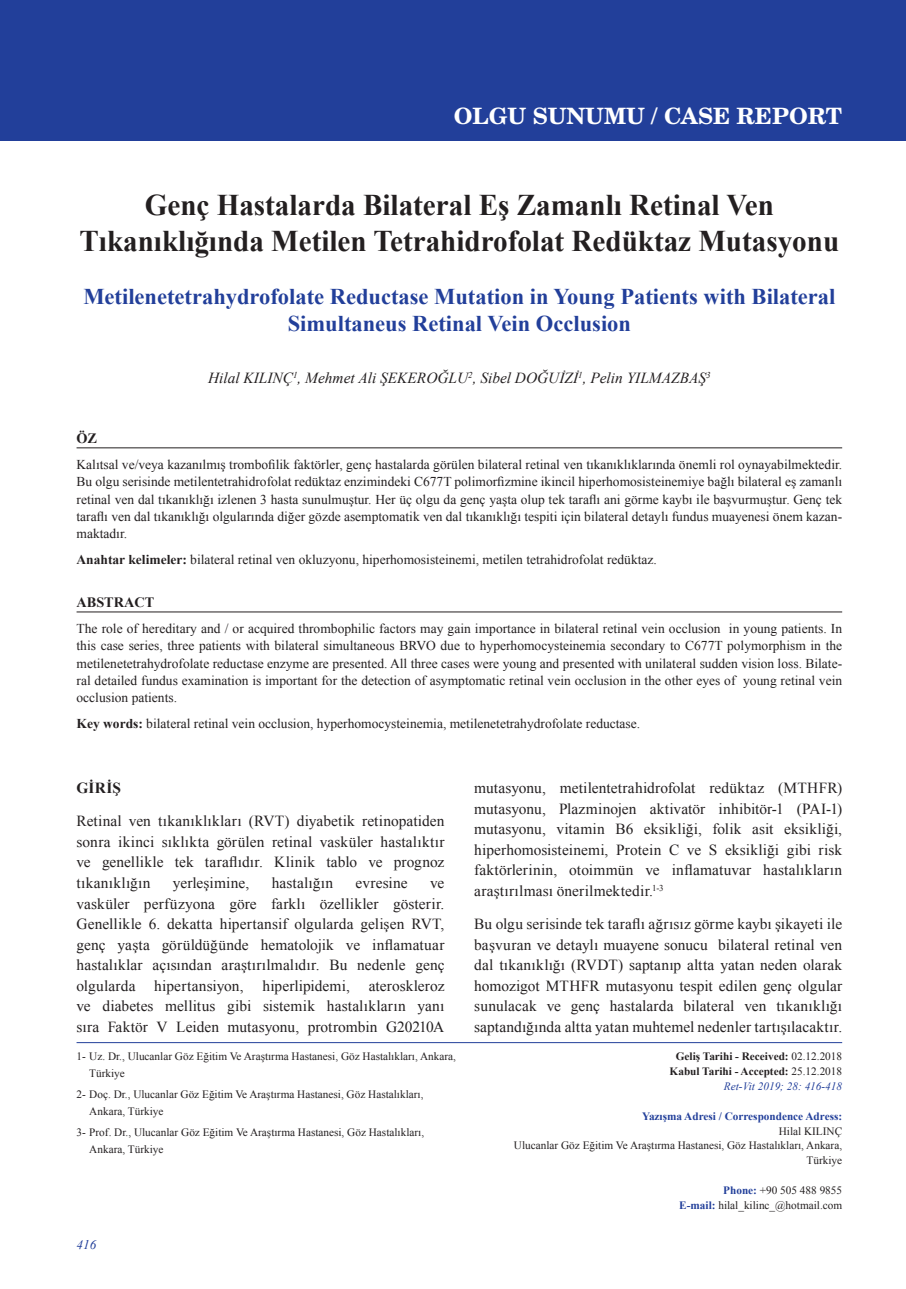
<style>
.page{position:relative;width:906px;height:1289px;background:#fff}
.page>*{position:absolute;margin:0;border:0;box-sizing:border-box;transform-origin:0 0}
.t1{font:700 30px/36px "Times New Roman";color:#231f20;text-align:center}
.t2{font:700 22.5px/27px "Times New Roman";color:#223f9a;text-align:center}
.t3{font:700 22.5px "Te X Gyre Schola";color:#fff}
.t4{font:15.3px/20.5px "Times New Roman";letter-spacing:.01em;color:#231f20;text-align:justify}
.t5{font:italic 15.3px "Times New Roman";color:#231f20}
.t6{font:700 15.3px "Times New Roman";letter-spacing:.015em;color:#231f20}
.t7{font:700 14.25px "Times New Roman";color:#231f20}
.t8{font:13.5px/17.2px "Times New Roman";color:#231f20;text-align:justify}
.t9{font:italic 13.2px "Times New Roman";color:#223f9a}
.t10{font:11.25px/16.8px "Times New Roman";color:#231f20}
.t11{font:700 11.25px/15px "Times New Roman";color:#231f20;text-align:right}
.t12{font:700 11.25px "Times New Roman";color:#223f9a}
.s1{font-weight:700}
.s2{font-weight:400}
.s3{font-weight:400;font-style:italic;color:#223f9a}
.s4{font-weight:700;color:#223f9a}
</style>
<div class="page">
<div style="left:0;top:0;width:906px;height:140px;background:#223f9a"></div>
<hr style="left:77px;top:1042px;width:765px;height:1px;background:#223f9a">
<hr style="left:77px;top:447px;width:765px;height:1px;background:#231f20">
<hr style="left:77px;top:611px;width:765px;height:1px;background:#231f20">
<h2 class="t3" style="left:454px;top:106px;width:390px">OLGU SUNUMU / CASE REPORT</h2>
<h1 class="t1" style="left:80px;top:187px;width:761px">Genç Hastalarda Bilateral Eş Zamanlı Retinal Ven<br>Tıkanıklığında Metilen Tetrahidrofolat Redüktaz Mutasyonu</h1>
<h2 class="t2" style="left:83px;top:282px;width:753px">Metilenetetrahydrofolate Reductase Mutation in Young Patients with Bilateral<br>Simultaneus Retinal Vein Occlusion</h2>
<p class="t5" style="left:208px;top:369px;width:504px">Hilal KILINÇ<sup>1</sup>, Mehmet Ali ŞEKEROĞLU<sup>2</sup>, Sibel DOĞUİZİ<sup>1</sup>, Pelin YILMAZBAŞ<sup>3</sup></p>
<p class="t7" style="left:77px;top:430px;width:22px">ÖZ</p>
<p class="t8" style="left:77px;top:456px;width:767px">Kalıtsal ve/veya kazanılmış trombofilik faktörler, genç hastalarda görülen bilateral retinal ven tıkanıklıklarında önemli rol oynayabilmektedir.<br>Bu olgu serisinde metilentetrahidrofolat redüktaz enzimindeki C677T polimorfizmine ikincil hiperhomosisteinemiye bağlı bilateral eş zamanlı retinal ven dal tıkanıklığı izlenen 3 hasta sunulmuştur. Her üç olgu da genç yaşta olup tek taraflı ani görme kaybı ile başvurmuştur. Genç tek taraflı ven dal tıkanıklığı olgularında diğer gözde asemptomatik ven dal tıkanıklığı tespiti için bilateral detaylı fundus muayenesi önem kazan&shy;maktadır.</p>
<p class="t8" style="left:77px;top:550px;width:582px"><span class="s1">Anahtar kelimeler:</span> bilateral retinal ven okluzyonu, hiperhomosisteinemi, metilen tetrahidrofolat redüktaz.</p>
<p class="t7" style="left:77px;top:594px;width:79px">ABSTRACT</p>
<p class="t8" style="left:77px;top:620px;width:767px">The role of hereditary and / or acquired thrombophilic factors may gain importance in bilateral retinal vein occlusion in young patients. In this case series, three patients with bilateral simultaneous BRVO due to hyperhomocysteinemia secondary to C677T polymorphism in the metilenetetrahydrofolate reductase enzyme are presented. All three cases were young and presented with unilateral sudden vision loss. Bilate&shy;ral detailed fundus examination is important for the detection of asymptomatic retinal vein occlusion in the other eyes of young retinal vein occlusion patients.</p>
<p class="t8" style="left:77px;top:714px;width:565px"><span class="s1">Key words:</span> bilateral retinal vein occlusion, hyperhomocysteinemia, metilenetetrahydrofolate reductase.</p>
<p class="t6" style="left:77px;top:779px;width:46px">GİRİŞ</p>
<p class="t4" style="left:77px;top:811px;width:369px">Retinal ven tıkanıklıkları (RVT) diyabetik retinopatiden sonra ikinci sıklıkta görülen retinal vasküler hastalıktır ve genellikle tek taraflıdır. Klinik tablo ve prognoz tıkanıklığın</p>
<p class="t4" style="left:173px;top:872px;width:78px">yerleşimine,</p>
<p class="t4" style="left:272px;top:872px;width:63px">hastalığın</p>
<p class="t4" style="left:355px;top:872px;width:54px">evresine</p>
<p class="t4" style="left:77px;top:872px;width:369px;text-indent:354px">ve vasküler perfüzyona göre farklı özellikler gösterir.<br>Genellikle 6. dekatta hipertansif olgularda gelişen RVT, genç yaşta görüldüğünde hematolojik ve inflamatuar hastalıklar açısından araştırılmalıdır. Bu nedenle genç olgularda hipertansiyon, hiperlipidemi, ateroskleroz ve diabetes mellitus gibi sistemik hastalıkların yanı sıra Faktör V Leiden mutasyonu, protrombin G20210A</p>
<p class="t10" style="left:89px;top:1047px;width:368px;text-indent:-13px">1- Uz. Dr., Ulucanlar Göz Eğitim Ve Araştırma Hastanesi, Göz Hastalıkları, Ankara,<br>Türkiye</p>
<p class="t10" style="left:89px;top:1085px;width:336px;text-indent:-13px">2- Doç. Dr., Ulucanlar Göz Eğitim Ve Araştırma Hastanesi, Göz Hastalıkları,<br>Ankara, Türkiye</p>
<p class="t10" style="left:89px;top:1123px;width:336px;text-indent:-13px">3- Prof. Dr., Ulucanlar Göz Eğitim Ve Araştırma Hastanesi, Göz Hastalıkları,<br>Ankara, Türkiye</p>
<p class="t9" style="left:77px;top:1237px;width:21px">416</p>
<p class="t4" style="left:474px;top:778px;width:369px">mutasyonu, metilentetrahidrofolat redüktaz (MTHFR) mutasyonu, Plazminojen aktivatör inhibitör-1 (PAI-1) mutasyonu, vitamin B6 eksikliği, folik asit eksikliği, hiperhomosisteinemi, Protein C ve S eksikliği gibi risk faktörlerinin, otoimmün ve inflamatuvar hastalıkların araştırılması önerilmektedir.<sup>1-3</sup></p>
<p class="t4" style="left:474px;top:913px;width:369px">Bu olgu serisinde tek taraflı ağrısız görme kaybı şikayeti ile başvuran ve detaylı muayene sonucu bilateral retinal ven dal tıkanıklığı (RVDT) saptanıp altta yatan neden olarak homozigot MTHFR mutasyonu tespit edilen genç olgular sunulacak ve genç hastalarda bilateral ven tıkanıklığı saptandığında altta yatan muhtemel nedenler tartışılacaktır.</p>
<p class="t11" style="left:669px;top:1048px;width:174px">Geliş Tarihi - Received: <span class="s2">02.12.2018<br></span>Kabul Tarihi - Accepted: <span class="s2">25.12.2018<br></span><span class="s3">Ret-Vit 2019; 28: 416-418</span></p>
<p class="t12" style="left:642px;top:1109px;width:201px">Yazışma Adresi / Correspondence Adress:</p>
<p class="t10" style="left:514px;top:1124px;width:330px;line-height:13.5px;text-align:right">Hilal KILINÇ<br>Ulucanlar Göz Eğitim Ve Araştırma Hastanesi, Göz Hastalıkları, Ankara,</p>
<p class="t10" style="left:806px;top:1151px;width:37px">Türkiye</p>
<p class="t10" style="left:679px;top:1182px;width:164px;line-height:15px;text-align:right"><span class="s4">Phone:</span> +90 505 488 9855<br><span class="s4">E-mail:</span> hilal_kilinc_@hotmail.com</p>
</div>
